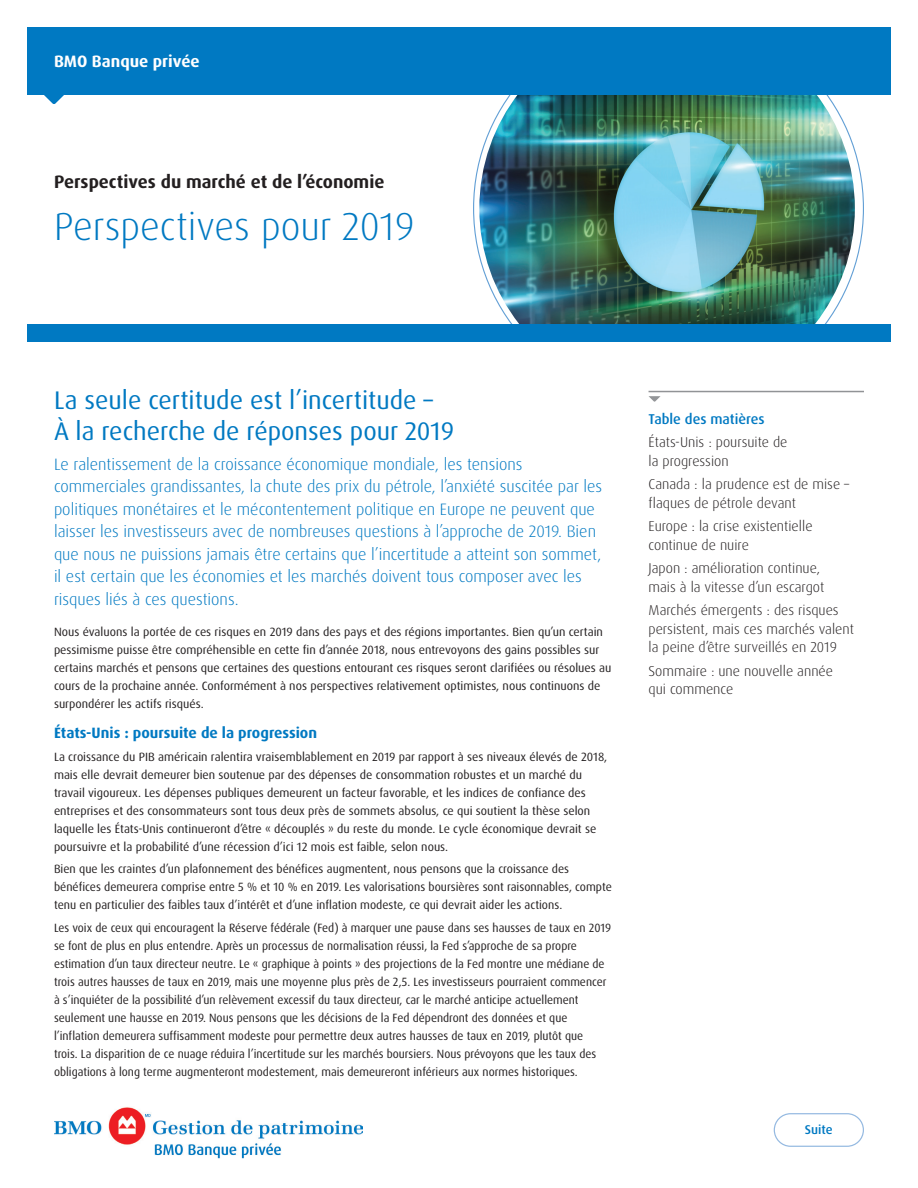
<style>
.page{position:relative;width:918px;height:1188px;background:#fff}
.page>*{position:absolute;margin:0;border:0;box-sizing:border-box;transform-origin:0 0}
.Cover_Title_Smaller{font:300 39px "Dax OT";color:#0079c2}
.Cover_Title_Smaller-2{font:25.5px/31.5px "Dax OT";color:#0079c2}
.Cover_Title_Smaller-3{font:700 18px "Dax OT";color:#231f20}
.Intro_Copy_Blue{font:300 16.5px/22.5px "Dax OT";color:#0079c2}
.Line_of_Business{font:700 16.5px "Dax OT";color:#fff}
.Paragraph_Headline{font:700 15px "Dax OT";color:#0079c2}
.Paragraph_Headline-2{font:300 14.25px/18.8px "Dax OT";color:#231f20}
.Paragraph_Headline-3{font:500 14.25px "Dax OT";color:#0079c2}
.Paragraph_Headline-4{font:500 12.75px "Dax OT";color:#0079c2}
.Body_Copy{font:12px/18px "Dax OT";color:#231f20}
.Body_Copy-2{font:12px/18px "Dax OT";color:#231f20;scale:.96 1}
</style>
<div class="page">
<svg style="left:473px;top:94px;width:391px;height:173px"></svg>
<img style="left:479px;top:94px;width:376px;height:230px">
<div style="left:27px;top:27px;width:864px;height:67px;background:#0079c2"></div>
<svg style="left:43px;top:94px;width:22px;height:10px"></svg>
<div style="left:27px;top:324px;width:864px;height:18px;background:#0079c2"></div>
<hr style="left:649px;top:391px;width:215px;height:1px;background:#919396">
<svg style="left:649px;top:396px;width:12px;height:6px"></svg>
<img style="left:54px;top:1107px;width:309px;height:51px">
<svg style="left:774px;top:1113px;width:90px;height:34px"></svg>
<p class="Line_of_Business" style="left:54px;top:51px;width:147px">BMO Banque privée</p>
<p class="Cover_Title_Smaller-3" style="left:54px;top:171px;width:332px">Perspectives du marché et de l’économie</p>
<p class="Cover_Title_Smaller" style="left:54px;top:202px;width:362px">Perspectives pour 2019</p>
<p class="Cover_Title_Smaller-2" style="left:54px;top:384px;width:402px">La seule certitude est l’incertitude –<br>À la recherche de réponses pour 2019</p>
<p class="Intro_Copy_Blue" style="left:54px;top:453px;width:550px">Le ralentissement de la croissance économique mondiale, les tensions commerciales grandissantes, la chute des prix du pétrole, l’anxiété suscitée par les politiques monétaires et le mécontentement politique en Europe ne peuvent que laisser les investisseurs avec de nombreuses questions à l’approche de 2019. Bien que nous ne puissions jamais être certains que l’incertitude a atteint son sommet, il est certain que les économies et les marchés doivent tous composer avec les risques liés à ces questions.</p>
<p class="Body_Copy" style="left:54px;top:623px;width:559px">Nous évaluons la portée de ces risques en 2019 dans des pays et des régions importantes. Bien qu’un certain pessimisme puisse être compréhensible en cette fin d’année 2018, nous entrevoyons des gains possibles sur certains marchés et pensons que certaines des questions entourant ces risques seront clarifiées ou résolues au cours de la prochaine année. Conformément à nos perspectives relativement optimistes, nous continuons de surpondérer les actifs risqués.</p>
<p class="Paragraph_Headline" style="left:54px;top:723px;width:265px">États-Unis : poursuite de la progression</p>
<p class="Body_Copy" style="left:54px;top:748px;width:555px">La croissance du PIB américain ralentira vraisemblablement en 2019 par rapport à ses niveaux élevés de 2018, mais elle devrait demeurer bien soutenue par des dépenses de consommation robustes et un marché du travail vigoureux. Les dépenses publiques demeurent un facteur favorable, et les indices de confiance des entreprises et des consommateurs sont tous deux près de sommets absolus, ce qui soutient la thèse selon laquelle les États-Unis continueront d’être « découplés » du reste du monde. Le cycle économique devrait se poursuivre et la probabilité d’une récession d’ici 12 mois est faible, selon nous.</p>
<p class="Body_Copy" style="left:54px;top:860px;width:559px">Bien que les craintes d’un plafonnement des bénéfices augmentent, nous pensons que la croissance des bénéfices demeurera comprise entre 5 % et 10 % en 2019. Les valorisations boursières sont raisonnables, compte tenu en particulier des faibles taux d’intérêt et d’une inflation modeste, ce qui devrait aider les actions.</p>
<p class="Body_Copy-2" style="left:54px;top:919px;width:582px">Les voix de ceux qui encouragent la Réserve fédérale (Fed) à marquer une pause dans ses hausses de taux en 2019 se font de plus en plus entendre. Après un processus de normalisation réussi, la Fed s’approche de sa propre estimation d’un taux directeur neutre. Le « graphique à points » des projections de la Fed montre une médiane de trois autres hausses de taux en 2019, mais une moyenne plus près de 2,5. Les investisseurs pourraient commencer à s’inquiéter de la possibilité d’un relèvement excessif du taux directeur, car le marché anticipe actuellement seulement une hausse en 2019. Nous pensons que les décisions de la Fed dépendront des données et que l’inflation demeurera suffisamment modeste pour permettre deux autres hausses de taux en 2019, plutôt que<br>trois. La disparition de ce nuage réduira l’incertitude sur les marchés boursiers. Nous prévoyons que les taux des obligations à long terme augmenteront modestement, mais demeureront inférieurs aux normes historiques.</p>
<p class="Paragraph_Headline-3" style="left:649px;top:410px;width:118px">Table des matières</p>
<p class="Paragraph_Headline-2" style="left:649px;top:433px;width:140px">États-Unis : poursuite de la progression</p>
<p class="Paragraph_Headline-2" style="left:649px;top:475px;width:202px">Canada : la prudence est de mise – flaques de pétrole devant</p>
<p class="Paragraph_Headline-2" style="left:649px;top:517px;width:166px">Europe : la crise existentielle continue de nuire</p>
<p class="Paragraph_Headline-2" style="left:649px;top:559px;width:177px">Japon : amélioration continue, mais à la vitesse d’un escargot</p>
<p class="Paragraph_Headline-2" style="left:649px;top:601px;width:207px">Marchés émergents : des risques persistent, mais ces marchés valent la peine d’être surveillés en 2019</p>
<p class="Paragraph_Headline-2" style="left:649px;top:661px;width:186px">Sommaire : une nouvelle année qui commence</p>
<p class="Paragraph_Headline-4" style="left:805px;top:1122px;width:29px">Suite</p>
</div>
